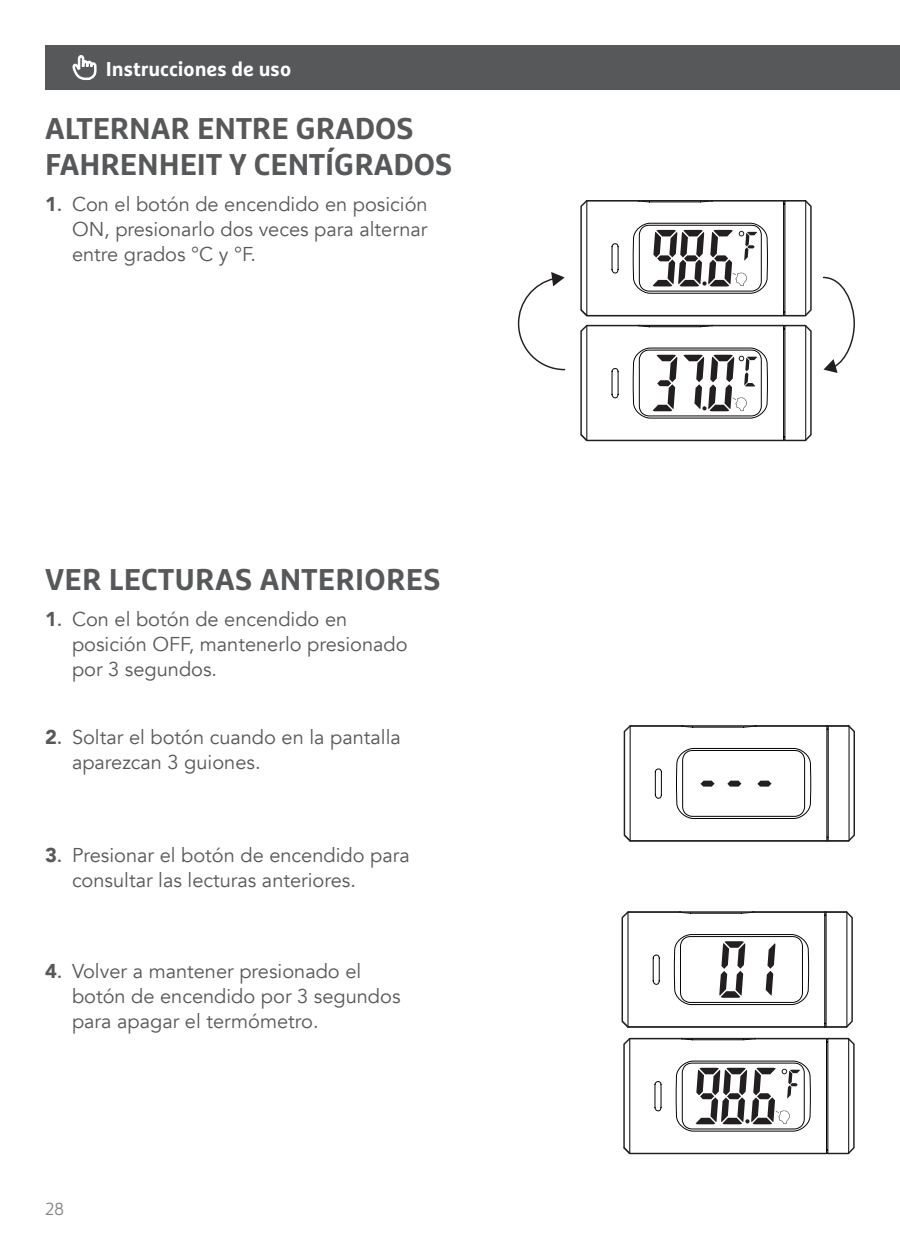
<style>
.page{position:relative;width:900px;height:1260px;background:#fff}
.page>*{position:absolute;margin:0;border:0;box-sizing:border-box;transform-origin:0 0}
.Content__Title{font:700 30px/36px "Marselis OT";color:#57585a}
.t1{font:20px/25px "Avenir";color:#57585a}
.t2{font:700 20px "Marselis OT";color:#fff}
.t3{font:300 17.5px "Marselis OT";color:#828487}
.s1{font-weight:900}
.s2{font-weight:500}
</style>
<div class="page">
<div style="left:45px;top:45px;width:855px;height:45px;background:#57585a"></div>
<svg style="left:72px;top:55px;width:25px;height:25px"></svg>
<svg style="left:580px;top:324px;width:232px;height:118px"></svg>
<svg style="left:580px;top:200px;width:232px;height:117px"></svg>
<svg style="left:822px;top:276px;width:33px;height:97px"></svg>
<svg style="left:517px;top:272px;width:49px;height:99px"></svg>
<svg style="left:623px;top:725px;width:232px;height:117px"></svg>
<svg style="left:621px;top:911px;width:232px;height:117px"></svg>
<svg style="left:623px;top:1037px;width:232px;height:118px"></svg>
<p class="t2" style="left:106px;top:57px;width:187px">Instrucciones de uso</p>
<p class="Content__Title" style="left:45px;top:110px;width:409px">ALTERNAR ENTRE GRADOS<br>FAHRENHEIT Y CENTÍGRADOS</p>
<p class="t1" style="left:72px;top:192px;width:357px;text-align:justify;text-indent:-27px"><span class="s1">1</span><span class="s2">.</span> Con el botón de encendido en posición ON, presionarlo dos veces para alternar entre grados °C y °F.</p>
<p class="Content__Title" style="left:45px;top:561px;width:397px">VER LECTURAS ANTERIORES</p>
<p class="t1" style="left:72px;top:607px;width:337px;text-indent:-27px"><span class="s1">1</span><span class="s2">.</span> Con el botón de encendido en posición OFF, mantenerlo presionado por 3 segundos.</p>
<p class="t1" style="left:72px;top:725px;width:330px;text-indent:-27px"><span class="s1">2</span><span class="s2">.</span> Soltar el botón cuando en la pantalla aparezcan 3 guiones.</p>
<p class="t1" style="left:72px;top:843px;width:339px;text-indent:-27px"><span class="s1">3</span><span class="s2">.</span> Presionar el botón de encendido para consultar las lecturas anteriores.</p>
<p class="t1" style="left:72px;top:959px;width:330px;text-indent:-27px"><span class="s1">4</span><span class="s2">.</span> Volver a mantener presionado el botón de encendido por 3 segundos para apagar el termómetro.</p>
<p class="t3" style="left:45px;top:1198px;width:21px">28</p>
</div>
